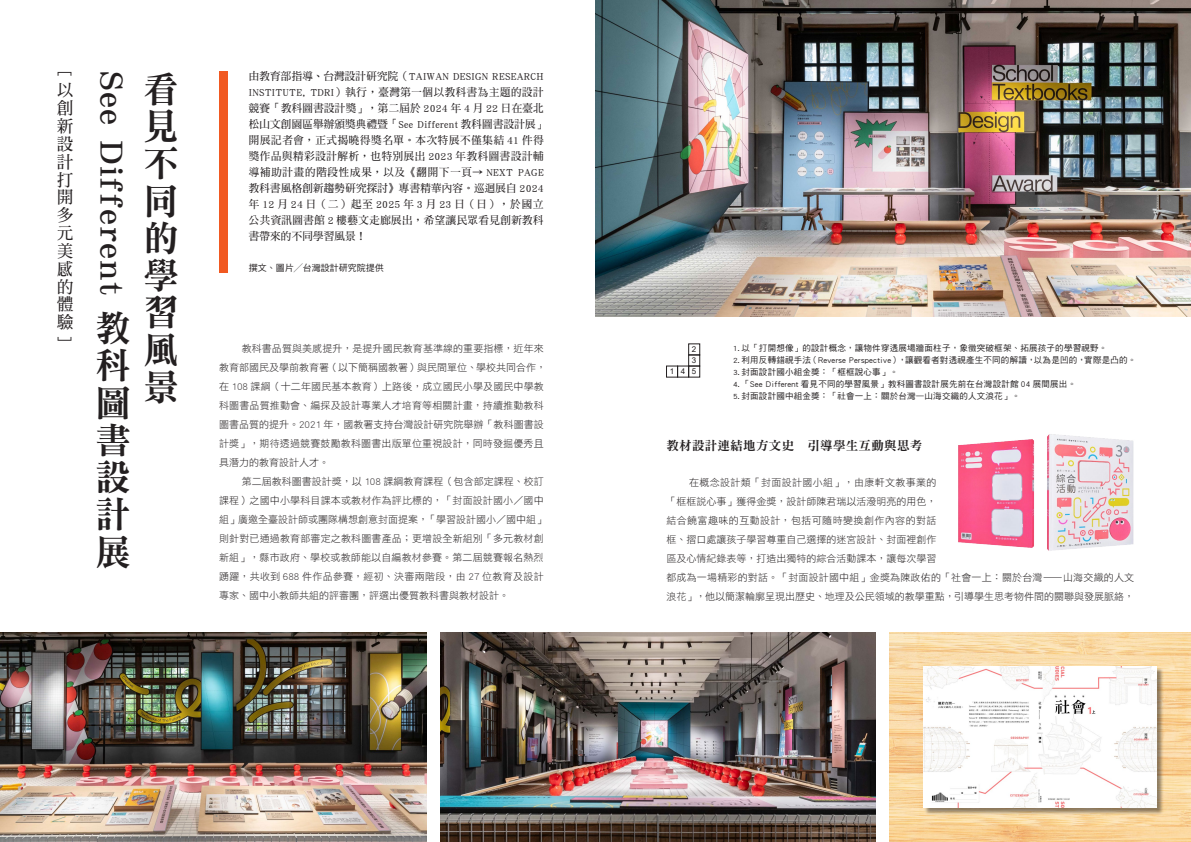
<style>
.page{position:relative;width:1191px;height:842px;background:#fff}
.page>*{position:absolute;margin:0;border:0;box-sizing:border-box;transform-origin:0 0}
.大標字{font:36px/37.3px "DF Ming Std W9";color:#231f20;text-align:justify}
.大標字-2{font:35.3px "DF Ming Std W9";letter-spacing:.035em;color:#231f20}
.前標副標{font:17px/17.9px "DF Ming Std W7";color:#231f20;text-align:justify;scale:.95 1}
.前標副標-2{font:16.1px "DF Ming Std W7";color:#231f20;scale:1.05 1}
.小標{font:12.5px "DF Ming Std W9";letter-spacing:.025em;color:#231f20}
.前言{font:11px/16px "DF Ming Std W7";letter-spacing:.025em;color:#231f20;scale:.95 1}
.內文{font:10px/19px "DF Hei Std W3";letter-spacing:.005em;color:#231f20}
.文圖提供{font:9px "DF Hei Std W5";color:#231f20}
.圖說{font:8.5px "DF Hei Std W5";letter-spacing:.025em;color:#231f20}
.t1{font:8px "Arial";color:#231f20}
.s1{font-size:7.7px}
</style>
<div class="page">
<img style="left:889px;top:632px;width:302px;height:210px">
<img style="left:440px;top:632px;width:435px;height:210px">
<div style="left:219px;top:71px;width:8px;height:201px;background:#f15921"></div>
<div style="left:924px;top:668px;width:239px;height:147px;background:#231f20;opacity:.5"></div>
<img style="left:924px;top:667px;width:232px;height:140px">
<img style="left:958px;top:434px;width:176px;height:117px">
<img style="left:0;top:632px;width:426px;height:210px">
<img style="left:595px;top:0;width:596px;height:316px">
<div style="left:688px;top:355px;width:12px;height:11px;border:1px solid #231f20"></div>
<div style="left:677px;top:366px;width:12px;height:11px;border:1px solid #231f20"></div>
<div style="left:688px;top:366px;width:12px;height:11px;border:1px solid #231f20"></div>
<div style="left:666px;top:366px;width:11px;height:11px;border:1px solid #231f20"></div>
<div style="left:688px;top:344px;width:12px;height:11px;border:1px solid #231f20"></div>
<p class="前標副標-2" style="left:74px;top:71px;width:7px;rotate:90deg">[</p>
<p class="前標副標" style="left:57px;top:81px;width:18px">以創新設計打開多元美感的體驗</p>
<p class="前標副標-2" style="left:74px;top:336px;width:7px;rotate:90deg">]</p>
<p class="大標字-2" style="left:132px;top:71px;width:226px;rotate:90deg">See Different</p>
<p class="大標字" style="left:95px;top:309px;width:36px">教科圖書設計展</p>
<p class="大標字" style="left:143px;top:70px;width:36px">看見不同的學習風景</p>
<p class="前言" style="left:249px;top:68px;width:315px">由教育部指導、台灣設計研究院（TAIWAN DESIGN RESEARCH INSTITUTE, TDRI）執行，臺灣第一個以教科書為主題的設計競賽「教科圖書設計獎」，第二屆於 2024 年 4 月 22 日在臺北松山文創園區舉辦頒獎典禮暨「See Different 教科圖書設計展」開展記者會，正式揭曉得獎名單。本次特展不僅集結 41 件得獎作品與精彩設計解析，也特別展出 2023 年教科圖書設計輔導補助計畫的階段性成果，以及《翻開下一頁→ NEXT PAGE教科書風格創新趨勢研究探討》專書精華內容。巡迴展自 2024年 12 月 24 日（二）起至 2025 年 3 月 23 日（日），於國立公共資訊圖書館 2 樓藝文走廊展出，希望讓民眾看見創新教科書帶來的不同學習風景！</p>
<p class="文圖提供" style="left:249px;top:263px;width:137px">撰文、圖片╱台灣設計研究院提供</p>
<p class="內文" style="left:219px;top:339px;width:329px;text-indent:23px">教科書品質與美感提升，是提升國民教育基準線的重要指標，近年來教育部國民及學前教育署（以下簡稱國教署）與民間單位、學校共同合作，在 108 課綱（十二年國民基本教育）上路後，成立國民小學及國民中學教科圖書品質推動會、編採及設計專業人才培育等相關計畫，持續推動教科圖書品質的提升。2021 年，國教署支持台灣設計研究院舉辦「教科圖書設計獎」，期待透過競賽鼓勵教科圖書出版單位重視設計，同時發掘優秀且具潛力的教育設計人才。</p>
<p class="內文" style="left:219px;top:472px;width:329px;text-indent:23px">第二屆教科圖書設計獎，以 108 課綱教育課程（包含部定課程、校訂課程）之國中小學科目課本或教材作為評比標的，「封面設計國小／國中組」廣邀全臺設計師或團隊構想創意封面提案，「學習設計國小／國中組」則針對已通過教育部審定之教科圖書產品；更增設全新組別「多元教材創新組」，縣市政府、學校或教師能以自編教材參賽。第二屆競賽報名熱烈踴躍，共收到 688 件作品參賽，經初、決審兩階段，由 27 位教育及設計專家、國中小教師共組的評審團，評選出優質教科書與教材設計。</p>
<p class="t1" style="left:692px;top:344px;width:6px">2</p>
<p class="t1" style="left:692px;top:355px;width:6px">3</p>
<p class="t1" style="left:670px;top:366px;width:6px">1</p>
<p class="t1" style="left:681px;top:366px;width:6px">4</p>
<p class="t1" style="left:692px;top:366px;width:6px">5</p>
<p class="圖說" style="left:733px;top:343px;width:376px"><span class="s1">1.</span> 以「打開想像」的設計概念，讓物件穿透展場牆面柱子，象徵突破框架、拓展孩子的學習視野。</p>
<p class="圖說" style="left:733px;top:355px;width:405px"><span class="s1">2.</span> 利用反轉錯視手法（Reverse Perspective），讓觀看者對透視產生不同的解讀，以為是凹的，實際是凸的。</p>
<p class="圖說" style="left:733px;top:367px;width:166px"><span class="s1">3.</span> 封面設計國小組金獎：「框框說心事」。</p>
<p class="圖說" style="left:733px;top:379px;width:344px"><span class="s1">4.</span> 「See Different 看見不同的學習風景」教科圖書設計展先前在台灣設計館 04 展間展出。</p>
<p class="圖說" style="left:733px;top:391px;width:288px"><span class="s1">5.</span> 封面設計國中組金獎：「社會一上：關於台灣—山海交織的人文浪花」。</p>
<p class="小標" style="left:666px;top:439px;width:257px">教材設計連結地方文史　引導學生互動與思考</p>
<p class="內文" style="left:666px;top:473px;width:469px;text-indent:23px">在概念設計類「封面設計國小組」，由康軒文教事業的<br>「框框說心事」獲得金獎，設計師陳君瑞以活潑明亮的用色，<br>結合饒富趣味的互動設計，包括可隨時變換創作內容的對話<br>框、摺口處讓孩子學習尊重自己選擇的迷宮設計、封面裡創作<br>區及心情紀錄表等，打造出獨特的綜合活動課本，讓每次學習<br>都成為一場精彩的對話。「封面設計國中組」金獎為陳政佑的「社會一上：關於台灣—山海交織的人文浪花」，他以簡潔輪廓呈現出歷史、地理及公民領域的教學重點，引導學生思考物件間的關聯與發展脈絡，</p>
</div>
